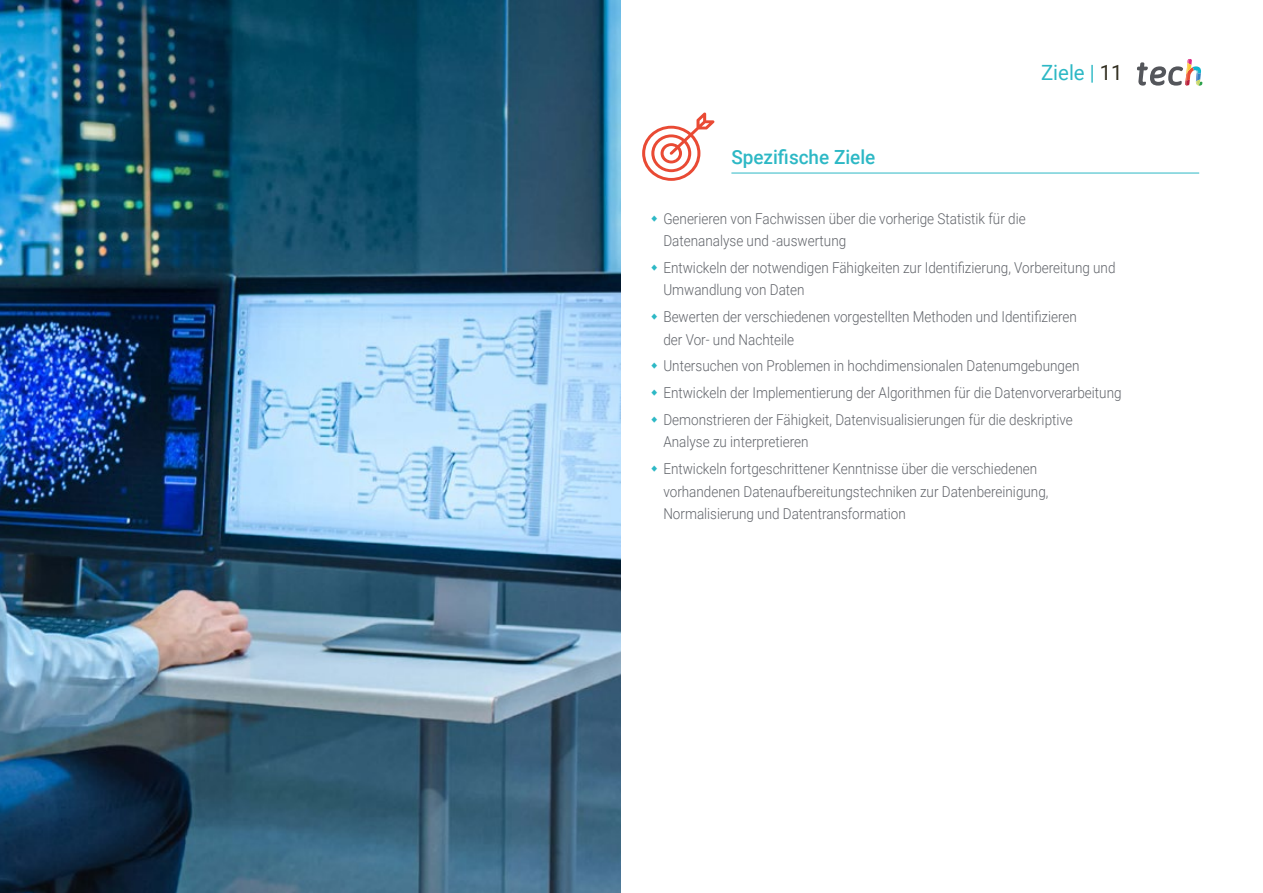
<style>
.page{position:relative;width:1263px;height:893px;background:#fff}
.page>*{position:absolute;margin:0;border:0;box-sizing:border-box;transform-origin:0 0}
.t1{font:21px "Roboto";color:#2db8c5}
.t2{font:500 19.5px "Roboto";color:#2db8c5}
.t3{font:300 15px/22.5px "Roboto";color:#61646a;scale:.9 1}
.s1{color:#312e20}
</style>
<div class="page">
<hr style="left:731px;top:173px;width:468px;height:1px;background:#2db8c5">
<svg style="left:642px;top:112px;width:72px;height:69px"></svg>
<img style="left:0;top:0;width:621px;height:893px">
<svg style="left:1137px;top:59px;width:65px;height:27px"></svg>
<h2 class="t2" style="left:731px;top:144px;width:145px">Spezifische Ziele</h2>
<h1 class="t1" style="left:1041px;top:57px;width:83px">Ziele | <span class="s1">11</span></h1>
<p class="t3" style="left:663px;top:207px;width:404px">Generieren von Fachwissen über die vorherige Statistik für die<br>Datenanalyse und -auswertung</p>
<p class="t3" style="left:663px;top:256px;width:504px">Entwickeln der notwendigen Fähigkeiten zur Identifizierung, Vorbereitung und<br>Umwandlung von Daten</p>
<p class="t3" style="left:663px;top:305px;width:461px">Bewerten der verschiedenen vorgestellten Methoden und Identifizieren der Vor- und Nachteile</p>
<p class="t3" style="left:663px;top:352px;width:511px;line-height:26.7px">Untersuchen von Problemen in hochdimensionalen Datenumgebungen<br>Entwickeln der Implementierung der Algorithmen für die Datenvorverarbeitung<br>Demonstrieren der Fähigkeit, Datenvisualisierungen für die deskriptive</p>
<p class="t3" style="left:663px;top:428px;width:417px;line-height:26.7px">Analyse zu interpretieren<br>Entwickeln fortgeschrittener Kenntnisse über die verschiedenen</p>
<p class="t3" style="left:663px;top:480px;width:429px">vorhandenen Datenaufbereitungstechniken zur Datenbereinigung,<br>Normalisierung und Datentransformation</p>
</div>
